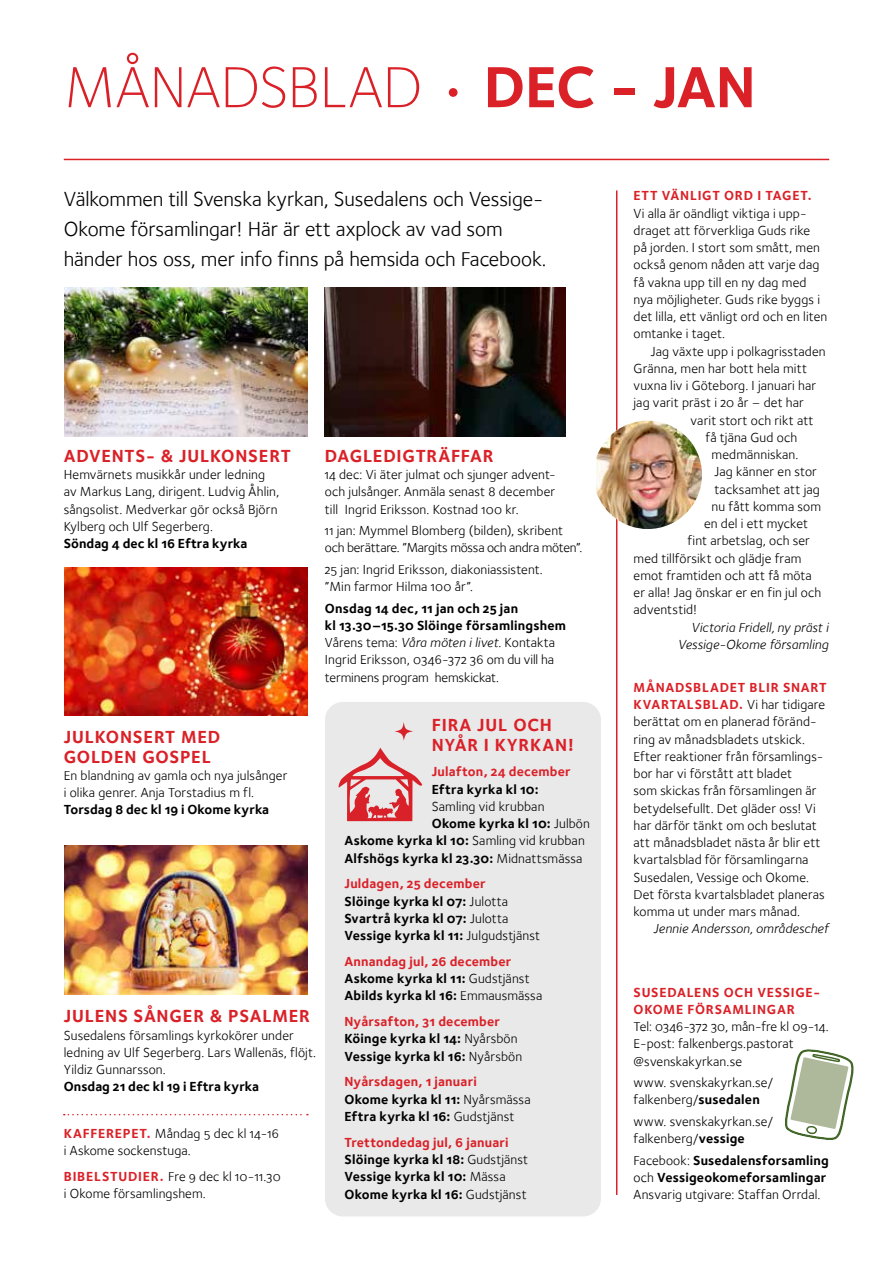
<style>
.page{position:relative;width:893px;height:1263px;background:#fff}
.page>*{position:absolute;margin:0;border:0;box-sizing:border-box;transform-origin:0 0}
.t1{font:60px "Foundry Sterling Light OSF";letter-spacing:-.005em;color:#da2128}
.t2{font:21px/30px "Foundry Sterling Book OSF";letter-spacing:-.005em;color:#000}
.t3{font:700 18px/19.5px "Foundry Sterling";letter-spacing:.04em;color:#da2128}
.t4{font:13.5px/17.2px "Foundry Sterling Book OSF";letter-spacing:.01em;color:#000}
.t5{font:13.5px/17.2px "Foundry Sterling Bold OSF";letter-spacing:.015em;color:#000}
.t6{font:700 13.5px/17.2px "Foundry Sterling";letter-spacing:.055em;color:#da2128}
.t7{font:13.5px/17.2px "Foundry Sterling Book OSF";letter-spacing:-.015em;color:#000}
.t8{font:13.5px/17.2px "Foundry Sterling Book Italic OSF";letter-spacing:.01em;color:#000;text-align:right}
.t9{font:13.5px "Foundry Sterling Bold OSF";letter-spacing:.015em;color:#da2128}
.s1{font-family:"Foundry Sterling Bold OSF"}
.s2{font-family:"Foundry Sterling Book Italic OSF"}
.s3{font-family:"Foundry Sterling";font-weight:700;color:#da2128}
.s4{font-family:"Foundry Sterling Book OSF"}
.s5{color:#da2128}
.s6{font-family:"Foundry Sterling Book OSF";font-weight:400;color:#000}
</style>
<div class="page">
<div style="left:325px;top:702px;width:276px;height:514px;background:#e9e9ea;border-radius:18px"></div>
<hr style="left:64px;top:159px;width:765px;height:1px;background:#da2128">
<hr style="left:616px;top:190px;width:1px;height:1005px;background:#da2128">
<img style="left:325px;top:288px;width:241px;height:148px">
<svg style="left:785px;top:1049px;width:69px;height:91px"></svg>
<img style="left:65px;top:288px;width:243px;height:148px">
<img style="left:65px;top:567px;width:243px;height:149px">
<img style="left:65px;top:846px;width:243px;height:149px">
<img style="left:597px;top:421px;width:105px;height:108px">
<svg style="left:338px;top:747px;width:84px;height:74px"></svg>
<svg style="left:395px;top:722px;width:18px;height:19px"></svg>
<svg style="left:64px;top:1114px;width:244px;height:1px"></svg>
<h1 class="t1" style="left:64px;top:53px;width:694px">MÅNADSBLAD • <span class="s1">DEC - JAN</span></h1>
<h2 class="t2" style="left:64px;top:184px;width:484px">Välkommen till Svenska kyrkan, Susedalens och Vessige-<br>Okome församlingar! Här är ett axplock av vad som händer hos oss, mer info finns på hemsida och Facebook.</h2>
<h3 class="t3" style="left:64px;top:446px;width:228px">ADVENTS- &amp; JULKONSERT</h3>
<p class="t4" style="left:64px;top:466px;width:217px">Hemvärnets musikkår under ledning av Markus Lang, dirigent. Ludvig Åhlin, sångsolist. Medverkar gör också Björn Kylberg och Ulf Segerberg.</p>
<p class="t5" style="left:64px;top:535px;width:185px">Söndag 4 dec kl 16 Eftra kyrka</p>
<h3 class="t3" style="left:325px;top:446px;width:170px">DAGLEDIGTRÄFFAR</h3>
<p class="t4" style="left:325px;top:466px;width:232px;text-align:justify">14 dec: Vi äter julmat och sjunger advent&shy;och julsånger. Anmäla senast 8 december till Ingrid Eriksson. Kostnad 100 kr.</p>
<p class="t7" style="left:325px;top:522px;width:259px">11 jan: Mymmel Blomberg (bilden), skribent och berättare. ”Margits mössa och andra möten”.</p>
<p class="t4" style="left:325px;top:561px;width:219px">25 jan: Ingrid Eriksson, diakoniassistent. ”Min farmor Hilma 100 år”.</p>
<p class="t5" style="left:325px;top:599px;width:243px">Onsdag 14 dec, 11 jan och 25 jan<br>kl 13.30–15.30 Slöinge församlingshem</p>
<p class="t4" style="left:325px;top:634px;width:232px;text-align:justify">Vårens tema: <span class="s2">Våra möten i livet.</span> Kontakta Ingrid Eriksson, 0346-372 36 om du vill ha terminens program hemskickat.</p>
<h3 class="t3" style="left:64px;top:727px;width:158px">JULKONSERT MED<br>GOLDEN GOSPEL</h3>
<p class="t4" style="left:64px;top:767px;width:225px">En blandning av gamla och nya julsånger i olika genrer. Anja Torstadius m fl.</p>
<p class="t5" style="left:64px;top:801px;width:207px">Torsdag 8 dec kl 19 i Okome kyrka</p>
<h3 class="t3" style="left:64px;top:1006px;width:248px">JULENS SÅNGER &amp; PSALMER</h3>
<p class="t4" style="left:64px;top:1026px;width:254px">Susedalens församlings kyrkokörer under ledning av Ulf Segerberg. Lars Wallenäs, flöjt.<br>Yildiz Gunnarsson.</p>
<p class="t5" style="left:64px;top:1078px;width:197px">Onsdag 21 dec kl 19 i Eftra kyrka</p>
<p class="t4" style="left:64px;top:1124px;width:217px"><span class="s3">KAFFEREPET.</span> Måndag 5 dec kl 14-16 i Askome sockenstuga.</p>
<p class="t4" style="left:64px;top:1167px;width:219px"><span class="s3">BIBELSTUDIER.</span> Fre 9 dec kl 10-11.30 i Okome församlingshem.</p>
<h3 class="t3" style="left:432px;top:715px;width:144px">FIRA JUL OCH<br>NYÅR I KYRKAN!</h3>
<p class="t9" style="left:432px;top:764px;width:141px">Julafton, 24 december</p>
<p class="t5" style="left:432px;top:780px;width:108px">Eftra kyrka kl 10:</p>
<p class="t4" style="left:432px;top:798px;width:114px">Samling vid krubban</p>
<p class="t5" style="left:432px;top:815px;width:160px">Okome kyrka kl 10: <span class="s4">Julbön</span></p>
<p class="t4" style="left:344px;top:832px;width:242px"><span class="s1">Askome kyrka kl 10:</span> Samling vid krubban</p>
<p class="t5" style="left:344px;top:845px;width:240px;line-height:25.8px">Alfshögs kyrka kl 23.30: <span class="s4">Midnattsmässa<br></span><span class="s5">Juldagen, 25 december</span></p>
<p class="t5" style="left:344px;top:892px;width:197px">Slöinge kyrka kl 07: <span class="s4">Julotta<br></span>Svartrå kyrka kl 07: <span class="s4">Julotta<br></span>Vessige kyrka kl 11: <span class="s4">Julgudstjänst</span></p>
<p class="t5" style="left:344px;top:952px;width:199px"><span class="s5">Annandag jul, 26 december<br></span>Askome kyrka kl 11: <span class="s4">Gudstjänst<br></span>Abilds kyrka kl 16: <span class="s4">Emmausmässa</span></p>
<p class="t5" style="left:344px;top:1013px;width:179px"><span class="s5">Nyårsafton, 31 december<br></span>Köinge kyrka kl 14: <span class="s4">Nyårsbön<br></span>Vessige kyrka kl 16: <span class="s4">Nyårsbön</span></p>
<p class="t5" style="left:344px;top:1073px;width:188px"><span class="s5">Nyårsdagen, 1 januari<br></span>Okome kyrka kl 11: <span class="s4">Nyårsmässa<br></span>Eftra kyrka kl 16: <span class="s4">Gudstjänst</span></p>
<p class="t5" style="left:344px;top:1133px;width:185px"><span class="s5">Trettondedag jul, 6 januari<br></span>Slöinge kyrka kl 18: <span class="s4">Gudstjänst<br></span>Vessige kyrka kl 10: <span class="s4">Mässa<br></span>Okome kyrka kl 16: <span class="s4">Gudstjänst</span></p>
<p class="t6" style="left:634px;top:187px;width:180px">ETT VÄNLIGT ORD I TAGET.</p>
<p class="t4" style="left:634px;top:204px;width:195px">Vi alla är oändligt viktiga i upp&shy;draget att förverkliga Guds rike<br>på jorden. I stort som smått, men också genom nåden att varje dag få vakna upp till en ny dag med nya möjligheter. Guds rike byggs i det lilla, ett vänligt ord och en liten omtanke i taget.</p>
<p class="t4" style="left:651px;top:342px;width:176px">Jag växte upp i polkagrisstaden</p>
<p class="t4" style="left:634px;top:360px;width:175px">Gränna, men har bott hela mitt</p>
<p class="t4" style="left:634px;top:377px;width:184px">vuxna liv i Göteborg. I januari har</p>
<p class="t4" style="left:634px;top:394px;width:172px">jag varit präst i 20 år – det har</p>
<p class="t4" style="left:691px;top:411px;width:125px">varit stort och rikt att</p>
<p class="t4" style="left:706px;top:429px;width:93px">få tjäna Gud och</p>
<p class="t4" style="left:711px;top:446px;width:88px">medmänniskan.</p>
<p class="t4" style="left:714px;top:463px;width:104px">Jag känner en stor</p>
<p class="t4" style="left:714px;top:480px;width:107px">tacksamhet att jag</p>
<p class="t4" style="left:711px;top:498px;width:111px">nu fått komma som</p>
<p class="t4" style="left:704px;top:515px;width:105px">en del i ett mycket</p>
<p class="t4" style="left:687px;top:532px;width:124px">fint arbetslag, och ser</p>
<p class="t4" style="left:633px;top:549px;width:169px">med tillförsikt och glädje fram</p>
<p class="t4" style="left:633px;top:567px;width:180px">emot framtiden och att få möta</p>
<p class="t4" style="left:633px;top:584px;width:189px">er alla! Jag önskar er en fin jul och</p>
<p class="t4" style="left:633px;top:601px;width:65px">adventstid!</p>
<p class="t8" style="left:678px;top:618px;width:152px">Victoria Fridell, ny präst i<br>Vessige-Okome församling</p>
<p class="t6" style="left:633px;top:678px;width:195px">MÅNADSBLADET BLIR SNART<br>KVARTALSBLAD. <span class="s6">Vi har tidigare</span></p>
<p class="t4" style="left:633px;top:713px;width:193px">berättat om en planerad föränd&shy;ring av månadsbladets utskick.<br>Efter reaktioner från församlings&shy;bor har vi förstått att bladet<br>som skickas från församlingen är betydelsefullt. Det gläder oss! Vi har därför tänkt om och beslutat att månadsbladet nästa år blir ett kvartalsblad för församlingarna<br>Susedalen, Vessige och Okome.<br>Det första kvartalsbladet planeras komma ut under mars månad.</p>
<p class="t8" style="left:654px;top:920px;width:176px">Jennie Andersson, områdeschef</p>
<p class="t6" style="left:634px;top:983px;width:188px">SUSEDALENS OCH VESSIGE-<br>OKOME FÖRSAMLINGAR</p>
<p class="t4" style="left:634px;top:1018px;width:197px">Tel: 0346-372 30, mån-fre kl 09-14.<br>E- post: falkenbergs.pastorat @svenskakyrkan.se</p>
<p class="t4" style="left:634px;top:1074px;width:141px">www. svenskakyrkan.se/ falkenberg/<span class="s1">susedalen</span></p>
<p class="t4" style="left:634px;top:1113px;width:141px">www. svenskakyrkan.se/ falkenberg/<span class="s1">vessige</span></p>
<p class="t5" style="left:634px;top:1151px;width:197px"><span class="s4">Facebook:</span> Susedalensforsamling <span class="s4">och</span> Vessigeokomeforsamlingar</p>
<p class="t4" style="left:634px;top:1186px;width:188px">Ansvarig utgivare: Staffan Orrdal.</p>
</div>
